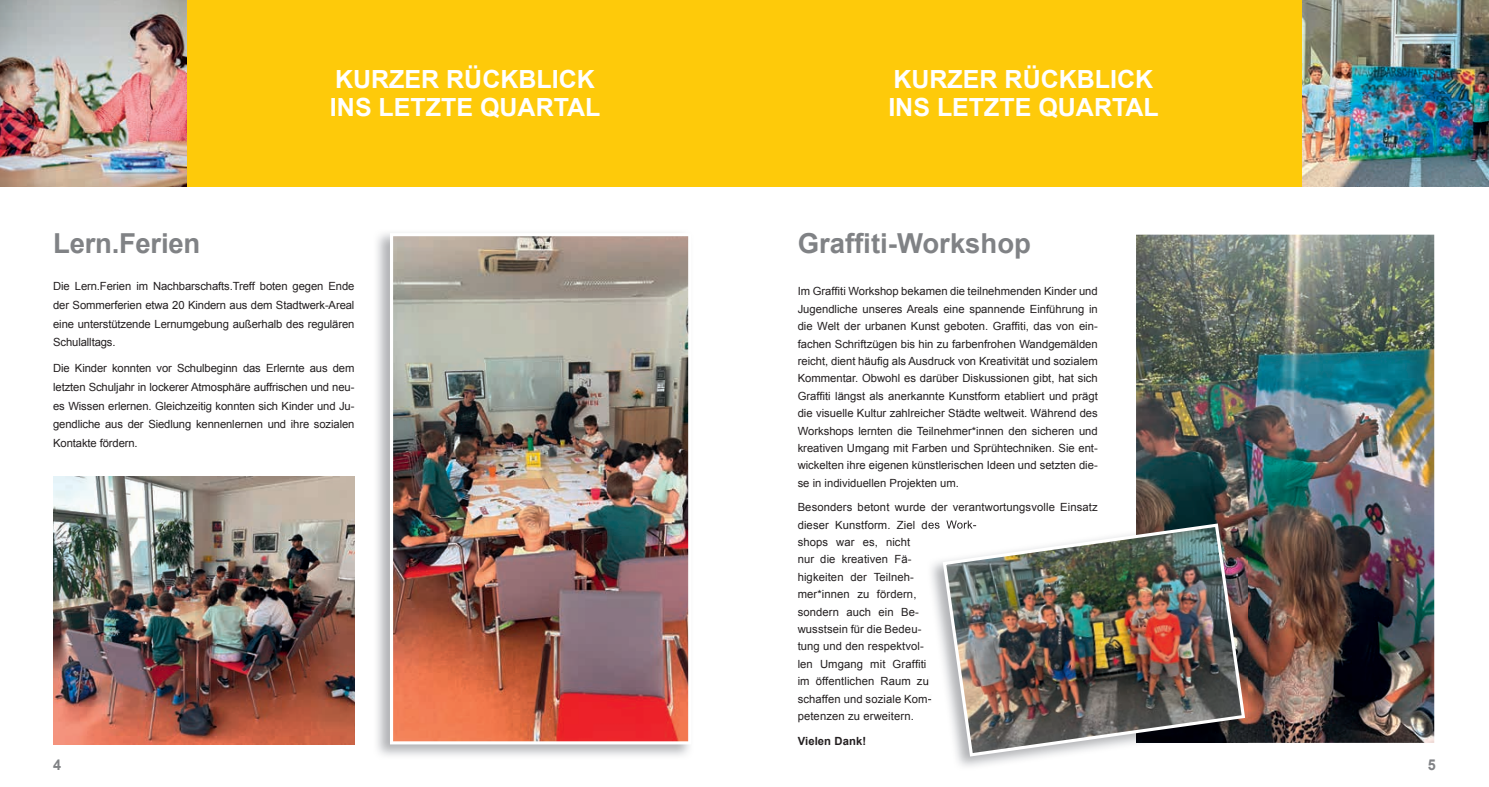
<style>
.page{position:relative;width:1489px;height:787px;background:#fff}
.page>*{position:absolute;margin:0;border:0;box-sizing:border-box;transform-origin:0 0}
.t1{font:700 27.5px "Arial";color:#808285}
.t2{font:700 25px/27.5px "Arial";color:#fff}
.t3{font:700 15px "Arial";color:#808285;scale:.96 1}
.t4{font:11.25px/17.4px "Arial";letter-spacing:.01em;color:#231f20;text-align:justify}
.t5{font:700 11.25px "Arial";letter-spacing:.01em;color:#231f20}
</style>
<div class="page">
<div style="left:0;top:0;width:1488px;height:186px;background:#feca0a"></div>
<img style="left:0;top:0;width:186px;height:186px">
<img style="left:1302px;top:0;width:186px;height:186px">
<img style="left:1136px;top:235px;width:297px;height:508px">
<img style="left:53px;top:477px;width:301px;height:267px">
<img style="left:393px;top:236px;width:296px;height:506px">
<img style="left:927px;top:528px;width:116px;height:239px">
<img style="left:927px;top:520px;width:46px;height:8px">
<svg style="left:927px;top:694px;width:4px;height:8px"></svg>
<img style="left:1136px;top:520px;width:110px;height:223px">
<img style="left:942px;top:523px;width:302px;height:233px">
<h2 class="t2" style="left:330px;top:67px;width:272px">KURZER RÜCKBLICK<br>INS LETZTE QUARTAL</h2>
<h1 class="t1" style="left:53px;top:225px;width:149px">Lern.Ferien</h1>
<p class="t4" style="left:53px;top:277px;width:303px;line-height:18.8px">Die Lern.Ferien im Nachbarschafts.Treff boten gegen Ende der Sommerferien etwa 20 Kindern aus dem Stadtwerk-Areal eine unterstützende Lernumgebung außerhalb des regulären Schulalltags.</p>
<p class="t4" style="left:53px;top:359px;width:303px;line-height:18.8px">Die Kinder konnten vor Schulbeginn das Erlernte aus dem letzten Schuljahr in lockerer Atmosphäre auffrischen und neu&shy;es Wissen erlernen. Gleichzeitig konnten sich Kinder und Ju&shy;gendliche aus der Siedlung kennenlernen und ihre sozialen Kontakte fördern.</p>
<h2 class="t2" style="left:888px;top:67px;width:272px">KURZER RÜCKBLICK<br>INS LETZTE QUARTAL</h2>
<h1 class="t1" style="left:797px;top:225px;width:235px">Graffiti-Workshop</h1>
<p class="t4" style="left:797px;top:283px;width:302px">Im Graffiti Workshop bekamen die teilnehmenden Kinder und Jugendliche unseres Areals eine spannende Einführung in die Welt der urbanen Kunst geboten. Graffiti, das von ein&shy;fachen Schriftzügen bis hin zu farbenfrohen Wandgemälden reicht, dient häufig als Ausdruck von Kreativität und sozialem Kommentar. Obwohl es darüber Diskussionen gibt, hat sich Graffiti längst als anerkannte Kunstform etabliert und prägt die visuelle Kultur zahlreicher Städte weltweit. Während des Workshops lernten die Teilnehmer*innen den sicheren und kreativen Umgang mit Farben und Sprühtechniken. Sie ent&shy;wickelten ihre eigenen künstlerischen Ideen und setzten die&shy;se in individuellen Projekten um.</p>
<p class="t4" style="left:797px;top:498px;width:301px;text-align:left">Besonders betont wurde der verantwortungsvolle Einsatz dieser Kunstform. Ziel des Work-<br>shops war es, nicht<br>nur die kreativen Fä-<br>higkeiten der Teilneh-<br>mer*innen zu fördern,<br>sondern auch ein Be-<br>wusstsein für die Bedeu-<br>tung und den respektvol-<br>len Umgang mit Graffiti<br>im öffentlichen Raum zu<br>schaffen und soziale Kom-<br>petenzen zu erweitern.</p>
<p class="t5" style="left:797px;top:733px;width:70px">Vielen Dank!</p>
<h3 class="t3" style="left:53px;top:754px;width:10px">4</h3>
<h3 class="t3" style="left:1427px;top:754px;width:10px">5</h3>
</div>
